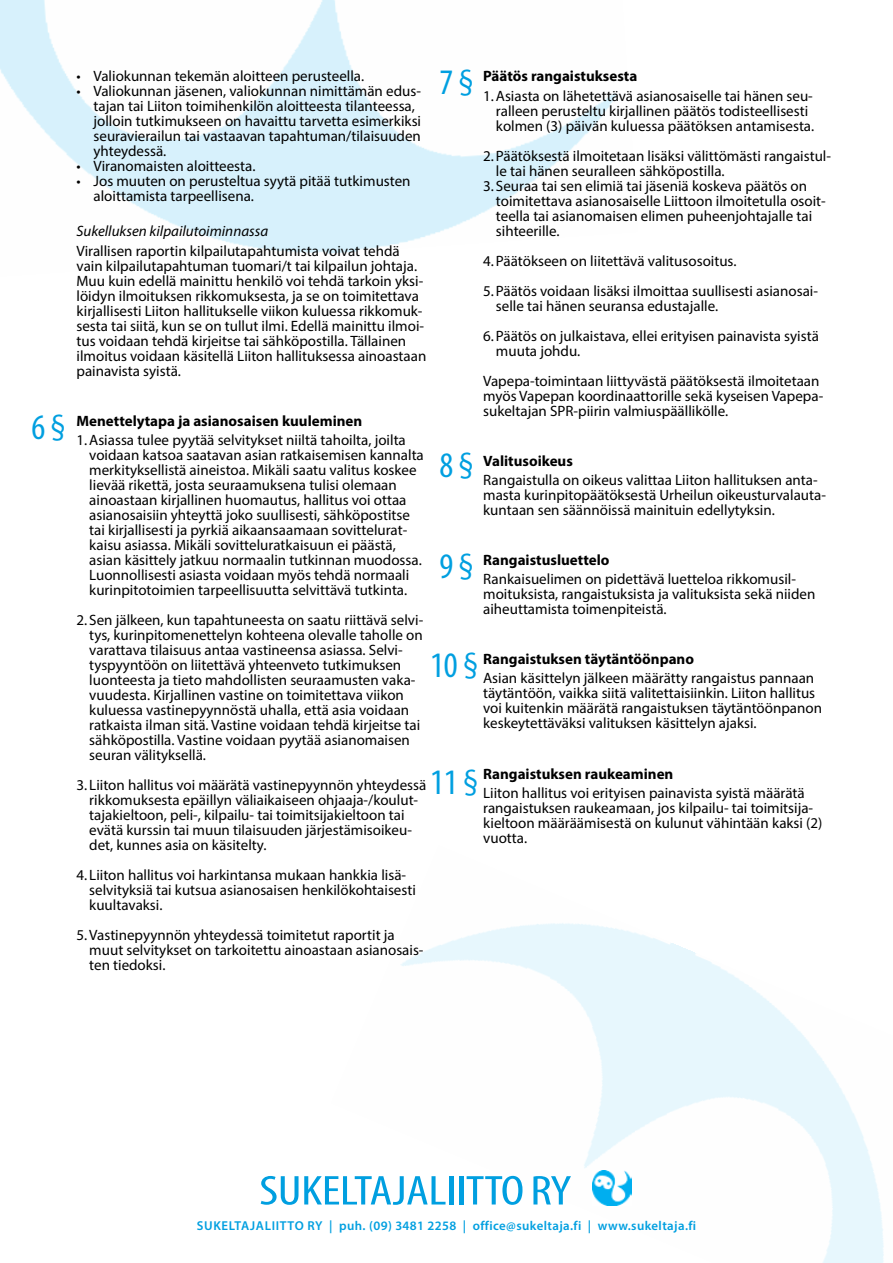
<style>
.page{position:relative;width:893px;height:1263px;background:#fff}
.page>*{position:absolute;margin:0;border:0;box-sizing:border-box;transform-origin:0 0}
.t1{font:condensed 42px "Myriad Pro";letter-spacing:-.01em;color:#009fe0;scale:1.25 1}
.t2{font:condensed 36px "Myriad Pro";color:#009fe0}
.t3{font:15px/15px "Myriad Pro";color:#000}
.t4{font:700 15px "Myriad Pro";color:#000}
.t5{font:italic 15px "Myriad Pro";color:#000}
.t6{font:600 12.9px "Myriad Pro";letter-spacing:.03em;color:#009fe0}
</style>
<div class="page">
<img style="left:400px;top:923px;width:484px;height:340px">
<img style="left:0;top:0;width:617px;height:254px">
<img style="left:593px;top:1170px;width:39px;height:36px">
<h2 class="t2" style="left:31px;top:405px;width:35px">6 §</h2>
<h2 class="t2" style="left:439px;top:61px;width:35px">7 §</h2>
<p class="t4" style="left:483px;top:67px;width:156px">Päätös rangaistuksesta</p>
<p class="t3" style="left:496px;top:88px;width:320px;text-indent:-13px">1.Asiasta on lähetettävä asianosaiselle tai hänen seu&shy;ralleen perusteltu kirjallinen päätös todisteellisesti kolmen (3) päivän kuluessa päätöksen antamisesta.</p>
<p class="t3" style="left:496px;top:148px;width:337px;text-indent:-13px">2.Päätöksestä ilmoitetaan lisäksi välittömästi rangaistul&shy;le tai hänen seuralleen sähköpostilla.</p>
<p class="t3" style="left:496px;top:178px;width:331px;text-indent:-13px">3. Seuraa tai sen elimiä tai jäseniä koskeva päätös on toimitettava asianosaiselle Liittoon ilmoitetulla osoit&shy;teella tai asianomaisen elimen puheenjohtajalle tai sihteerille.</p>
<p class="t3" style="left:483px;top:245px;width:336px;line-height:30px">4.Päätökseen on liitettävä valitusosoitus.<br>5.Päätös voidaan lisäksi ilmoittaa suullisesti asianosai-</p>
<p class="t3" style="left:483px;top:290px;width:337px;line-height:30px;text-indent:13px">selle tai hänen seuransa edustajalle.<br>6.Päätös on julkaistava, ellei erityisen painavista syistä</p>
<p class="t3" style="left:483px;top:335px;width:338px;line-height:30px;text-indent:13px">muuta johdu.<br>Vapepa-toimintaan liittyvästä päätöksestä ilmoitetaan</p>
<p class="t3" style="left:483px;top:388px;width:342px">myös Vapepan koordinaattorille sekä kyseisen Vapepa&shy;sukeltajan SPR-piirin valmiuspäällikölle.</p>
<p class="t4" style="left:483px;top:451px;width:91px">Valitusoikeus</p>
<p class="t3" style="left:483px;top:472px;width:344px">Rangaistulla on oikeus valittaa Liiton hallituksen anta&shy;masta kurinpitopäätöksestä Urheilun oikeusturvalauta&shy;kuntaan sen säännöissä mainituin edellytyksin.</p>
<p class="t4" style="left:483px;top:550px;width:128px">Rangaistusluettelo</p>
<p class="t3" style="left:483px;top:571px;width:334px">Rankaisuelimen on pidettävä luetteloa rikkomusil&shy;moituksista, rangaistuksista ja valituksista sekä niiden aiheuttamista toimenpiteistä.</p>
<p class="t4" style="left:483px;top:649px;width:212px">Rangaistuksen täytäntöönpano</p>
<p class="t3" style="left:483px;top:671px;width:340px">Asian käsittelyn jälkeen määrätty rangaistus pannaan täytäntöön, vaikka siitä valitettaisiinkin. Liiton hallitus voi kuitenkin määrätä rangaistuksen täytäntöönpanon keskeytettäväksi valituksen käsittelyn ajaksi.</p>
<p class="t4" style="left:483px;top:764px;width:192px">Rangaistuksen raukeaminen</p>
<p class="t3" style="left:483px;top:785px;width:341px">Liiton hallitus voi erityisen painavista syistä määrätä rangaistuksen raukeamaan, jos kilpailu- tai toimitsija&shy;kieltoon määräämisestä on kulunut vähintään kaksi (2) vuotta.</p>
<p class="t3" style="left:77px;top:69px;width:289px">• Valiokunnan tekemän aloitteen perusteella.</p>
<p class="t3" style="left:94px;top:84px;width:329px;text-indent:-17px">• Valiokunnan jäsenen, valiokunnan nimittämän edus&shy;tajan tai Liiton toimihenkilön aloitteesta tilanteessa, jolloin tutkimukseen on havaittu tarvetta esimerkiksi seuravierailun tai vastaavan tapahtuman/tilaisuuden yhteydessä.</p>
<p class="t3" style="left:77px;top:159px;width:180px">• Viranomaisten aloitteesta.</p>
<p class="t3" style="left:94px;top:174px;width:319px;text-indent:-17px">• Jos muuten on perusteltua syytä pitää tutkimusten aloittamista tarpeellisena.</p>
<p class="t5" style="left:77px;top:222px;width:193px">Sukelluksen kilpailutoiminnassa</p>
<p class="t3" style="left:77px;top:243px;width:351px">Virallisen raportin kilpailutapahtumista voivat tehdä vain kilpailutapahtuman tuomari/t tai kilpailun johtaja.<br>Muu kuin edellä mainittu henkilö voi tehdä tarkoin yksi&shy;löidyn ilmoituksen rikkomuksesta, ja se on toimitettava kirjallisesti Liiton hallitukselle viikon kuluessa rikkomuk&shy;sesta tai siitä, kun se on tullut ilmi. Edellä mainittu ilmoi&shy;tus voidaan tehdä kirjeitse tai sähköpostilla. Tällainen ilmoitus voidaan käsitellä Liiton hallituksessa ainoastaan painavista syistä.</p>
<p class="t4" style="left:77px;top:411px;width:287px">Menettelytapa ja asianosaisen kuuleminen</p>
<p class="t3" style="left:89px;top:432px;width:336px;text-indent:-13px">1.Asiassa tulee pyytää selvitykset niiltä tahoilta, joilta voidaan katsoa saatavan asian ratkaisemisen kannalta merkityksellistä aineistoa. Mikäli saatu valitus koskee lievää rikettä, josta seuraamuksena tulisi olemaan ainoastaan kirjallinen huomautus, hallitus voi ottaa asianosaisiin yhteyttä joko suullisesti, sähköpostitse tai kirjallisesti ja pyrkiä aikaansaamaan sovittelurat&shy;kaisu asiassa. Mikäli sovitteluratkaisuun ei päästä, asian käsittely jatkuu normaalin tutkinnan muodossa.<br>Luonnollisesti asiasta voidaan myös tehdä normaali kurinpitotoimien tarpeellisuutta selvittävä tutkinta.</p>
<p class="t3" style="left:89px;top:612px;width:335px;text-indent:-13px">2. Sen jälkeen, kun tapahtuneesta on saatu riittävä selvi&shy;tys, kurinpitomenettelyn kohteena olevalle taholle on varattava tilaisuus antaa vastineensa asiassa. Selvi&shy;tyspyyntöön on liitettävä yhteenveto tutkimuksen luonteesta ja tieto mahdollisten seuraamusten vaka&shy;vuudesta. Kirjallinen vastine on toimitettava viikon kuluessa vastinepyynnöstä uhalla, että asia voidaan ratkaista ilman sitä. Vastine voidaan tehdä kirjeitse tai sähköpostilla. Vastine voidaan pyytää asianomaisen seuran välityksellä.</p>
<p class="t3" style="left:89px;top:777px;width:339px;text-indent:-13px">3. Liiton hallitus voi määrätä vastinepyynnön yhteydessä rikkomuksesta epäillyn väliaikaiseen ohjaaja-/koulut&shy;tajakieltoon, peli-, kilpailu- tai toimitsijakieltoon tai evätä kurssin tai muun tilaisuuden järjestämisoikeu&shy;det, kunnes asia on käsitelty.</p>
<p class="t3" style="left:89px;top:867px;width:328px;text-indent:-13px">4. Liiton hallitus voi harkintansa mukaan hankkia lisä&shy;selvityksiä tai kutsua asianosaisen henkilökohtaisesti kuultavaksi.</p>
<p class="t3" style="left:89px;top:927px;width:336px;text-indent:-13px">5.Vastinepyynnön yhteydessä toimitetut raportit ja muut selvitykset on tarkoitettu ainoastaan asianosais&shy;ten tiedoksi.</p>
<h2 class="t2" style="left:439px;top:444px;width:35px">8 §</h2>
<h2 class="t2" style="left:439px;top:544px;width:35px">9 §</h2>
<h2 class="t2" style="left:430px;top:644px;width:49px">10 §</h2>
<h2 class="t2" style="left:430px;top:760px;width:49px">11 §</h2>
<h1 class="t1" style="left:259px;top:1165px;width:251px">SUKELTAJALIITTO RY</h1>
<p class="t6" style="left:197px;top:1218px;width:501px">Sukeltajaliitto ry | puh. (09) 3481 2258 | office@sukeltaja.fi | www.sukeltaja.fi</p>
</div>
